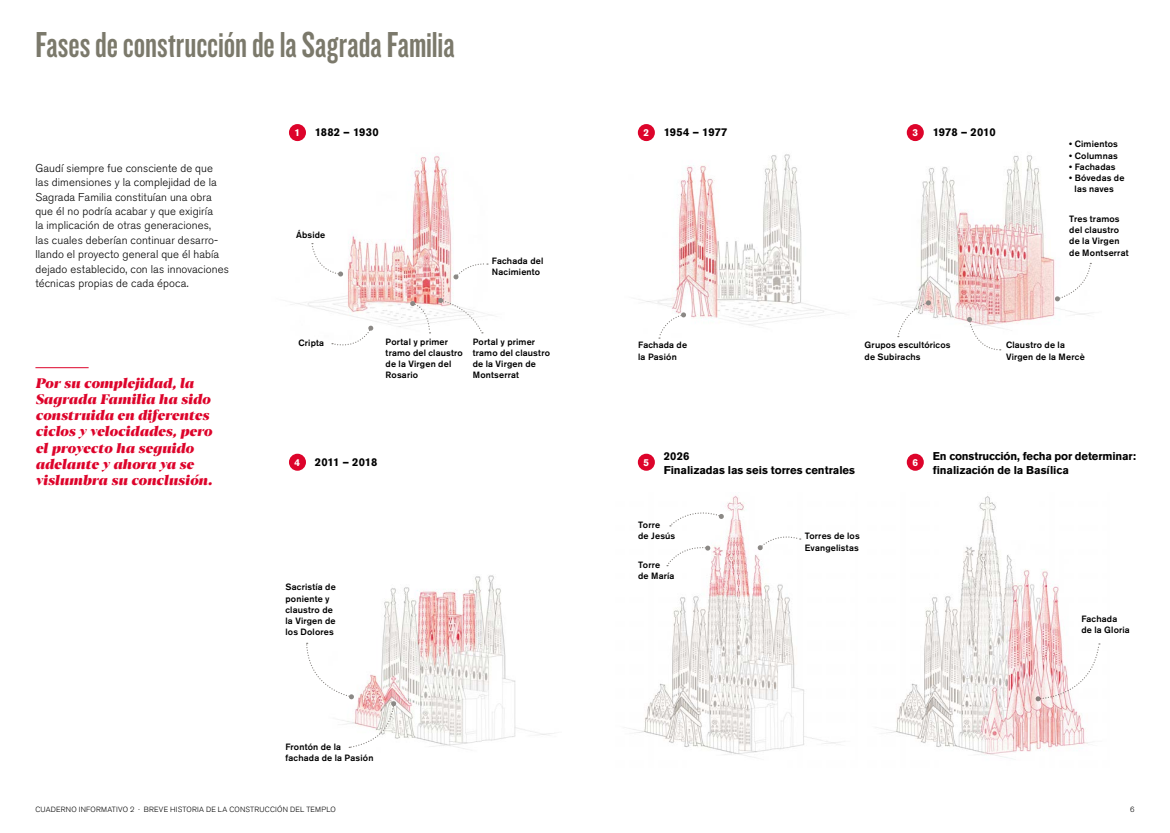
<style>
.page{position:relative;width:1170px;height:833px;background:#fff}
.page>*{position:absolute;margin:0;border:0;box-sizing:border-box;transform-origin:0 0}
.TXT_TIT_GRIS{font:37.5px "Knockout HTF48 Featherweight";color:#7b796b}
.TXT_DESTACAT{font:italic 800 13.75px/16.2px "Blacker Display";letter-spacing:.005em;color:#dd042b}
.TXT_TXT{font:300 11.25px/14.4px "Akzidenz Grotesk BE";letter-spacing:.01em;color:#000}
.TXT_INTERTITOL{font:700 11.25px/14.4px "Akzidenz Grotesk BE";letter-spacing:-.005em;color:#000}
.TXT_INTERTITOL-2{font:700 11.25px "Akzidenz Grotesk BE";letter-spacing:.02em;color:#000}
.t1{font:700 10px "Akzidenz Grotesk BE";color:#fff}
.TXT_PEU_SANS_IMATGES{font:500 9px/11.2px "Akzidenz Grotesk BE";letter-spacing:.02em;color:#000}
.NAV{font:300 7.5px "Akzidenz Grotesk BE";letter-spacing:.025em;color:#000}
</style>
<div class="page">
<img style="left:629px;top:495px;width:211px;height:263px">
<img style="left:881px;top:496px;width:220px;height:262px">
<img style="left:295px;top:156px;width:199px;height:178px">
<img style="left:639px;top:141px;width:205px;height:187px">
<img style="left:886px;top:155px;width:206px;height:183px">
<img style="left:382px;top:575px;width:172px;height:174px">
<div style="left:289px;top:124px;width:17px;height:17px;background:#dd042b;border-radius:50%"></div>
<div style="left:637px;top:454px;width:17px;height:17px;background:#dd042b;border-radius:50%"></div>
<div style="left:289px;top:454px;width:17px;height:17px;background:#dd042b;border-radius:50%"></div>
<div style="left:906px;top:124px;width:17px;height:17px;background:#dd042b;border-radius:50%"></div>
<div style="left:637px;top:124px;width:17px;height:17px;background:#dd042b;border-radius:50%"></div>
<div style="left:906px;top:454px;width:17px;height:17px;background:#dd042b;border-radius:50%"></div>
<svg style="left:453px;top:263px;width:35px;height:17px"></svg>
<svg style="left:311px;top:243px;width:32px;height:34px"></svg>
<svg style="left:332px;top:325px;width:41px;height:21px"></svg>
<svg style="left:410px;top:301px;width:21px;height:32px"></svg>
<svg style="left:438px;top:298px;width:45px;height:35px"></svg>
<svg style="left:306px;top:642px;width:90px;height:106px"></svg>
<svg style="left:657px;top:312px;width:29px;height:27px"></svg>
<svg style="left:669px;top:508px;width:55px;height:19px"></svg>
<svg style="left:666px;top:545px;width:44px;height:21px"></svg>
<svg style="left:757px;top:533px;width:43px;height:17px"></svg>
<svg style="left:966px;top:317px;width:34px;height:34px"></svg>
<svg style="left:1054px;top:263px;width:37px;height:39px"></svg>
<svg style="left:896px;top:300px;width:35px;height:37px"></svg>
<hr style="left:35px;top:367px;width:54px;height:1px;background:#dd042b">
<p class="TXT_TIT_GRIS" style="left:35px;top:26px;width:420px">Fases de construcción de la Sagrada Familia</p>
<p class="TXT_TXT" style="left:35px;top:161px;width:195px">Gaudí siempre fue consciente de que las dimensiones y la complejidad de la Sagrada Familia constituían una obra que él no podría acabar y que exigiría<br>la implicación de otras generaciones,<br>las cuales deberían continuar desarro&shy;llando el proyecto general que él había dejado establecido, con las innovaciones técnicas propias de cada época.</p>
<p class="t1" style="left:294px;top:127px;width:7px">1</p>
<p class="TXT_INTERTITOL-2" style="left:315px;top:125px;width:65px">1882 — 1930</p>
<p class="TXT_PEU_SANS_IMATGES" style="left:296px;top:229px;width:31px">Ábside</p>
<p class="TXT_PEU_SANS_IMATGES" style="left:492px;top:255px;width:53px">Fachada del<br>Nacimiento</p>
<p class="TXT_INTERTITOL" style="left:663px;top:125px;width:65px">1954 — 1977</p>
<p class="TXT_INTERTITOL" style="left:932px;top:125px;width:64px">1978 — 2010</p>
<p class="t1" style="left:643px;top:127px;width:7px">2</p>
<p class="t1" style="left:912px;top:127px;width:7px">3</p>
<p class="TXT_PEU_SANS_IMATGES" style="left:1069px;top:139px;width:50px">• Cimientos</p>
<p class="TXT_PEU_SANS_IMATGES" style="left:1069px;top:150px;width:50px">• Columnas</p>
<p class="TXT_PEU_SANS_IMATGES" style="left:1069px;top:161px;width:48px">• Fachadas</p>
<p class="TXT_PEU_SANS_IMATGES" style="left:1069px;top:172px;width:57px;text-align:center">• Bóvedas de las naves</p>
<p class="TXT_PEU_SANS_IMATGES" style="left:1069px;top:213px;width:61px">Tres tramos del claustro de la Virgen de Montserrat</p>
<p class="TXT_DESTACAT" style="left:35px;top:375px;width:178px">Por su complejidad, la<br>Sagrada Familia ha sido construida en diferentes ciclos y velocidades, pero el proyecto ha seguido adelante y ahora ya se vislumbra su conclusión.</p>
<p class="TXT_PEU_SANS_IMATGES" style="left:298px;top:337px;width:27px">Cripta</p>
<p class="TXT_PEU_SANS_IMATGES" style="left:385px;top:336px;width:79px">Portal y primer tramo del claustro de la Virgen del<br>Rosario</p>
<p class="TXT_PEU_SANS_IMATGES" style="left:472px;top:336px;width:79px">Portal y primer tramo del claustro de la Virgen de<br>Montserrat</p>
<p class="TXT_PEU_SANS_IMATGES" style="left:638px;top:340px;width:50px">Fachada de la Pasión</p>
<p class="TXT_PEU_SANS_IMATGES" style="left:864px;top:339px;width:87px">Grupos escultóricos de Subirachs</p>
<p class="TXT_PEU_SANS_IMATGES" style="left:1005px;top:339px;width:80px">Claustro de la<br>Virgen de la Mercè</p>
<p class="TXT_INTERTITOL" style="left:315px;top:455px;width:64px">2011 — 2018</p>
<p class="t1" style="left:294px;top:457px;width:7px">4</p>
<p class="t1" style="left:643px;top:457px;width:7px">5</p>
<p class="TXT_INTERTITOL" style="left:663px;top:449px;width:27px">2026</p>
<p class="TXT_INTERTITOL" style="left:663px;top:463px;width:193px">Finalizadas las seis torres centrales</p>
<p class="t1" style="left:912px;top:457px;width:7px">6</p>
<p class="TXT_INTERTITOL" style="left:932px;top:449px;width:205px">En construcción, fecha por determinar: finalización de la Basílica</p>
<p class="TXT_PEU_SANS_IMATGES" style="left:285px;top:581px;width:52px">Sacristía de poniente y claustro de la Virgen de los Dolores</p>
<p class="TXT_PEU_SANS_IMATGES" style="left:285px;top:741px;width:89px">Frontón de la fachada de la Pasión</p>
<p class="TXT_PEU_SANS_IMATGES" style="left:638px;top:519px;width:39px">Torre<br>de Jesús</p>
<p class="TXT_PEU_SANS_IMATGES" style="left:638px;top:559px;width:38px">Torre<br>de María</p>
<p class="TXT_PEU_SANS_IMATGES" style="left:804px;top:530px;width:56px">Torres de los<br>Evangelistas</p>
<p class="TXT_PEU_SANS_IMATGES" style="left:1081px;top:613px;width:50px">Fachada de la Gloria</p>
<p class="NAV" style="left:35px;top:805px;width:302px">CUADERNO INFORMATIVO 2 · BREVE HISTORIA DE LA CONSTRUCCIÓN DEL TEMPLO</p>
<p class="NAV" style="left:1129px;top:805px;width:6px">6</p>
</div>
